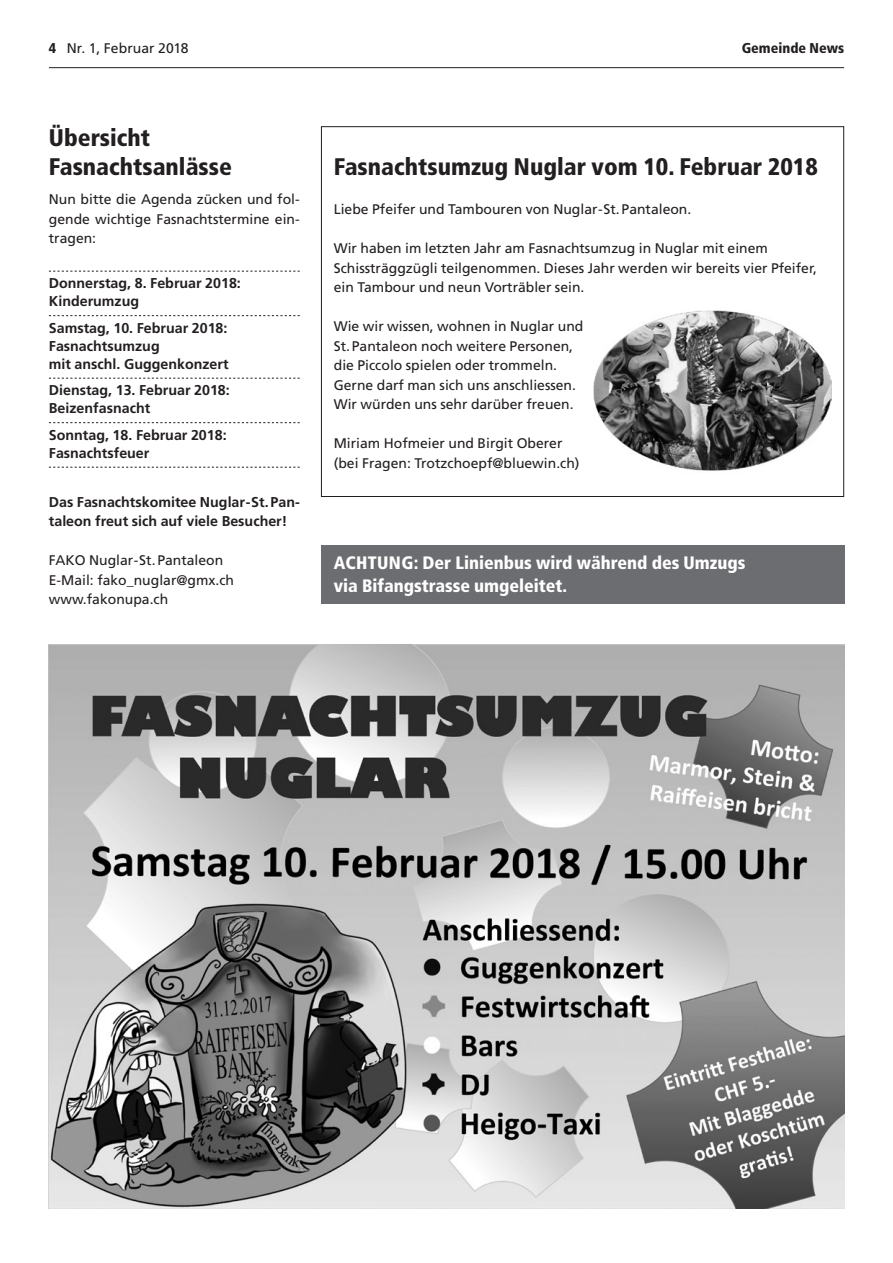
<style>
.page{position:relative;width:893px;height:1263px;background:#fff}
.page>*{position:absolute;margin:0;border:0;box-sizing:border-box;transform-origin:0 0}
.t1{font:900 condensed 24px/29.2px "Frutiger LT";color:#231f20}
.t2{font:900 condensed 18px/22.5px "Frutiger LT";color:#fff}
.t3{font:700 14.25px/18px "Frutiger LT";color:#231f20}
.t4{font:900 condensed 14.25px "Frutiger LT";color:#231f20}
.t5{font:13.95px/19.5px "Frutiger LT";color:#231f20}
.s1{font-weight:900;font-stretch:condensed;font-size:14.25px}
</style>
<div class="page">
<hr style="left:49px;top:67px;width:795px;height:1px;background:#231f20">
<div style="left:321px;top:546px;width:523px;height:58px;background:#6c6d70"></div>
<svg style="left:49px;top:271px;width:251px;height:1px"></svg>
<svg style="left:49px;top:315px;width:251px;height:1px"></svg>
<svg style="left:49px;top:378px;width:251px;height:1px"></svg>
<svg style="left:49px;top:422px;width:251px;height:1px"></svg>
<svg style="left:49px;top:467px;width:251px;height:1px"></svg>
<img style="left:49px;top:644px;width:795px;height:565px">
<img style="left:593px;top:311px;width:238px;height:160px">
<p class="t5" style="left:49px;top:39px;width:141px"><span class="s1">4</span> Nr. 1, Februar 2018</p>
<p class="t4" style="left:742px;top:40px;width:104px">Gemeinde News</p>
<h1 class="t1" style="left:49px;top:123px;width:184px">Übersicht<br>Fasnachtsanlässe</h1>
<p class="t5" style="left:49px;top:190px;width:252px;text-align:justify">Nun bitte die Agenda zücken und fol&shy;gende wichtige Fasnachtstermine ein&shy;tragen:</p>
<p class="t3" style="left:49px;top:274px;width:194px">Donnerstag, 8. Februar 2018:<br>Kinderumzug</p>
<p class="t3" style="left:49px;top:319px;width:181px">Samstag, 10. Februar 2018:<br>Fasnachtsumzug<br>mit anschl. Guggenkonzert</p>
<p class="t3" style="left:49px;top:381px;width:182px">Dienstag, 13. Februar 2018:<br>Beizenfasnacht</p>
<p class="t3" style="left:49px;top:426px;width:179px">Sonntag, 18. Februar 2018:<br>Fasnachtsfeuer</p>
<h1 class="t1" style="left:334px;top:152px;width:486px">Fasnachtsumzug Nuglar vom 10. Februar 2018</h1>
<p class="t5" style="left:334px;top:200px;width:359px">Liebe Pfeifer und Tambouren von Nuglar-St.Pantaleon.</p>
<p class="t5" style="left:334px;top:239px;width:485px">Wir haben im letzten Jahr am Fasnachtsumzug in Nuglar mit einem<br>Schissträggzügli teilgenommen. Dieses Jahr werden wir bereits vier Pfeifer, ein Tambour und neun Vorträbler sein.</p>
<p class="t5" style="left:334px;top:317px;width:251px">Wie wir wissen, wohnen in Nuglar und St.Pantaleon noch weitere Personen, die Piccolo spielen oder trommeln.<br>Gerne darf man sich uns anschliessen.<br>Wir würden uns sehr darüber freuen.</p>
<p class="t5" style="left:334px;top:434px;width:247px">Miriam Hofmeier und Birgit Oberer (bei Fragen: Trotzchoepf@bluewin.ch)</p>
<p class="t3" style="left:49px;top:492px;width:252px;line-height:19.5px">Das Fasnachtskomitee Nuglar-St.Pan&shy;taleon freut sich auf viele Besucher!</p>
<p class="t5" style="left:49px;top:551px;width:187px">FAKO Nuglar-St.Pantaleon<br>E-Mail: fako_nuglar@gmx.ch www.fakonupa.ch</p>
<p class="t2" style="left:334px;top:552px;width:413px">ACHTUNG: Der Linienbus wird während des Umzugs via Bifangstrasse umgeleitet.</p>
</div>
